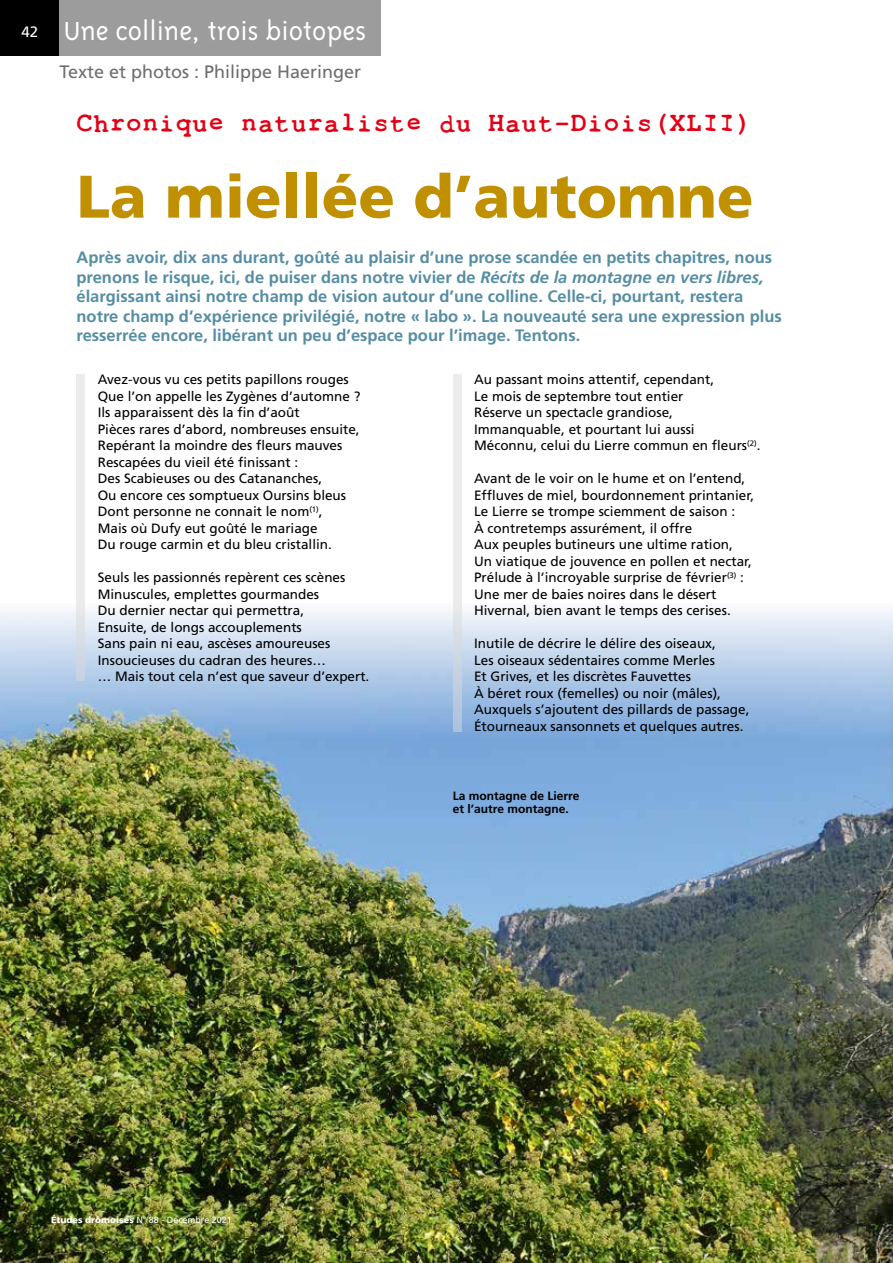
<style>
.page{position:relative;width:893px;height:1263px;background:#fff}
.page>*{position:absolute;margin:0;border:0;box-sizing:border-box;transform-origin:0 0}
.t1{font:900 60px "Frutiger";color:#c09000}
.t2{font:300 30px "Triplex";color:#fff}
.t3{font:27px "Toxica";letter-spacing:.01em;color:#e30015}
.t4{font:18px "Frutiger";color:#6e6e6e}
.t5{font:700 16.5px/19.5px "Frutiger";color:#558da3}
.t6{font:15px "Frutiger";color:#fff}
.t7{font:13.5px/16.5px "Frutiger";color:#000}
.t8{font:700 12px/13.5px "Frutiger";color:#000}
.t9{font:9px "Frutiger";color:#fff}
.s1{font-style:italic}
.s2{font-weight:900}
</style>
<div class="page">
<img style="left:0;top:604px;width:893px;height:659px">
<div style="left:0;top:0;width:60px;height:55px;background:#000"></div>
<div style="left:60px;top:0;width:321px;height:55px;background:#9c9c9d"></div>
<svg style="left:77px;top:374px;width:8px;height:306px;background:#e6e8ea"></svg>
<svg style="left:453px;top:374px;width:8px;height:357px;background:#dfe3e8"></svg>
<p class="t6" style="left:21px;top:23px;width:18px">42</p>
<h2 class="t2" style="left:64px;top:14px;width:304px">Une colline, trois biotopes</h2>
<h3 class="t4" style="left:60px;top:61px;width:303px">Texte et photos : Philippe Haeringer</h3>
<h3 class="t3" style="left:77px;top:107px;width:677px">Chronique naturaliste du Haut-Diois(XLII)</h3>
<h1 class="t1" style="left:77px;top:160px;width:678px">La miellée d’automne</h1>
<p class="t5" style="left:77px;top:248px;width:707px">Après avoir, dix ans durant, goûté au plaisir d’une prose scandée en petits chapitres, nous prenons le risque, ici, de puiser dans notre vivier de <span class="s1">Récits de la montagne en vers libres, </span>élargissant ainsi notre champ de vision autour d’une colline. Celle-ci, pourtant, restera notre champ d’expérience privilégié, notre « labo ». La nouveauté sera une expression plus resserrée encore, libérant un peu d’espace pour l’image. Tentons.</p>
<p class="t7" style="left:98px;top:371px;width:264px">Avez-vous vu ces petits papillons rouges Que l’on appelle les Zygènes d’automne ?<br>Ils apparaissent dès la fin d’août<br>Pièces rares d’abord, nombreuses ensuite, Repérant la moindre des fleurs mauves Rescapées du vieil été finissant :<br>Des Scabieuses ou des Catananches,<br>Ou encore ces somptueux Oursins bleus Dont personne ne connait le nom<sup>(1)</sup>,<br>Mais où Dufy eut goûté le mariage<br>Du rouge carmin et du bleu cristallin.</p>
<p class="t7" style="left:98px;top:569px;width:273px">Seuls les passionnés repèrent ces scènes Minuscules, emplettes gourmandes<br>Du dernier nectar qui permettra,<br>Ensuite, de longs accouplements<br>Sans pain ni eau, ascèses amoureuses Insoucieuses du cadran des heures…<br>… Mais tout cela n’est que saveur d’expert.</p>
<p class="t7" style="left:474px;top:371px;width:288px">Au passant moins attentif, cependant,<br>Le mois de septembre tout entier<br>Réserve un spectacle grandiose, Immanquable, et pourtant lui aussi Méconnu, celui du Lierre commun en fleurs<sup>(2)</sup>.</p>
<p class="t7" style="left:474px;top:470px;width:282px">Avant de le voir on le hume et on l’entend, Effluves de miel, bourdonnement printanier, Le Lierre se trompe sciemment de saison :<br>À contretemps assurément, il offre<br>Aux peuples butineurs une ultime ration, Un viatique de jouvence en pollen et nectar, Prélude à l’incroyable surprise de février<sup>(3)</sup> :<br>Une mer de baies noires dans le désert Hivernal, bien avant le temps des cerises.</p>
<p class="t7" style="left:474px;top:635px;width:277px">Inutile de décrire le délire des oiseaux,<br>Les oiseaux sédentaires comme Merles<br>Et Grives, et les discrètes Fauvettes<br>À béret roux (femelles) ou noir (mâles), Auxquels s’ajoutent des pillards de passage, Étourneaux sansonnets et quelques autres.</p>
<p class="t8" style="left:453px;top:789px;width:128px">La montagne de Lierre et l’autre montagne.</p>
<p class="t9" style="left:51px;top:1215px;width:182px"><span class="s2">Études drômoises</span> N° 88 - Décembre 2021</p>
</div>
